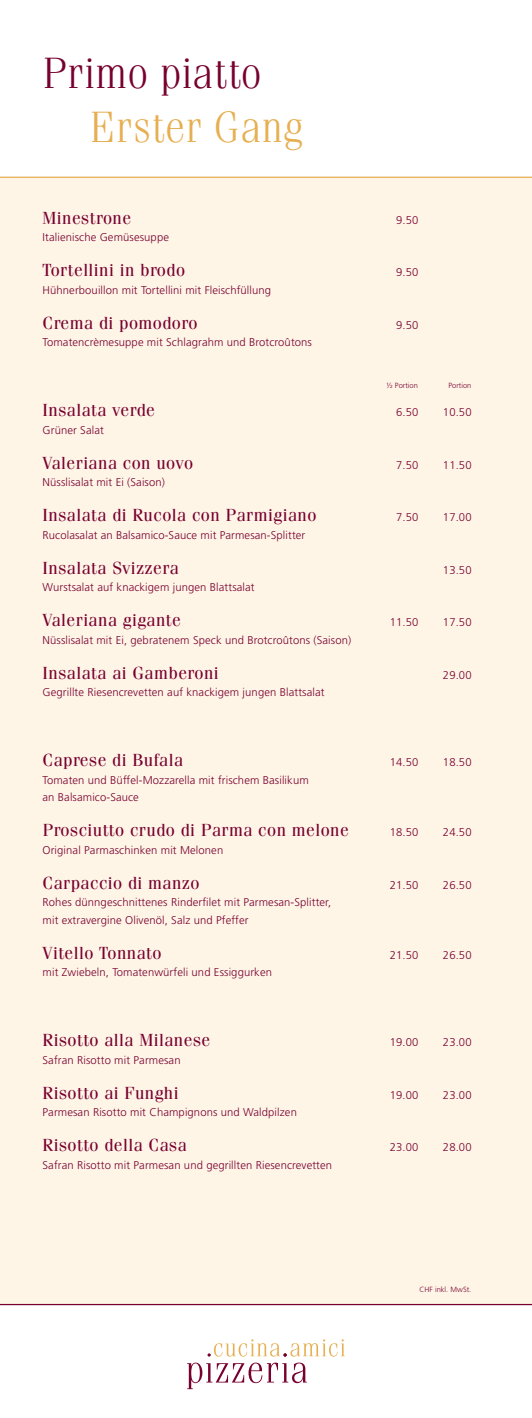
<style>
.page{position:relative;width:532px;height:1418px;background:#fff}
.page>*{position:absolute;margin:0;border:0;box-sizing:border-box;transform-origin:0 0}
.t1{font:300 43.75px "Fenice Std";color:#77002f}
.t2{font:300 43.75px "Fenice Std";color:#e6af51}
.t3{font:17.5px "Fenice Std";letter-spacing:.025em;color:#77002f}
.t4{font:300 11.25px/17.5px "Frutiger LT Std";letter-spacing:.01em;color:#77002f}
.t5{font:300 7.5px "Frutiger LT Std";color:#77002f}
</style>
<div class="page">
<div style="left:0;top:177px;width:531px;height:1127px;background:#fff5e7"></div>
<hr style="left:0;top:177px;width:531px;height:1px;background:#e6af51">
<hr style="left:0;top:1303px;width:531px;height:2px;background:#77002f">
<svg style="left:187px;top:1362px;width:120px;height:27px"></svg>
<svg style="left:207px;top:1339px;width:137px;height:17px"></svg>
<h1 class="t1" style="left:43px;top:48px;width:220px">Primo piatto</h1>
<h1 class="t2" style="left:89px;top:101px;width:215px">Erster Gang</h1>
<h2 class="t3" style="left:43px;top:207px;width:90px">Minestrone</h2>
<p class="t4" style="left:396px;top:211px;width:24px">9.50</p>
<p class="t4" style="left:43px;top:228px;width:128px">Italienische Gemüsesuppe</p>
<h2 class="t3" style="left:43px;top:259px;width:144px">Tortellini in brodo</h2>
<p class="t4" style="left:396px;top:263px;width:24px">9.50</p>
<p class="t4" style="left:43px;top:281px;width:230px">Hühnerbouillon mit Tortellini mit Fleischfüllung</p>
<h2 class="t3" style="left:43px;top:312px;width:156px">Crema di pomodoro</h2>
<p class="t4" style="left:396px;top:316px;width:24px">9.50</p>
<p class="t4" style="left:43px;top:333px;width:271px">Tomatencrèmesuppe mit Schlagrahm und Brotcroûtons</p>
<p class="t5" style="left:386px;top:381px;width:33px">½ Portion</p>
<p class="t5" style="left:448px;top:381px;width:24px">Portion</p>
<h2 class="t3" style="left:43px;top:399px;width:114px">Insalata verde</h2>
<p class="t4" style="left:396px;top:403px;width:24px">6.50</p>
<p class="t4" style="left:443px;top:403px;width:30px">10.50</p>
<p class="t4" style="left:43px;top:421px;width:63px">Grüner Salat</p>
<h2 class="t3" style="left:43px;top:452px;width:152px">Valeriana con uovo</h2>
<p class="t4" style="left:396px;top:456px;width:24px">7.50</p>
<p class="t4" style="left:443px;top:456px;width:30px">11.50</p>
<p class="t4" style="left:43px;top:473px;width:124px">Nüsslisalat mit Ei (Saison)</p>
<h2 class="t3" style="left:43px;top:504px;width:275px">Insalata di Rucola con Parmigiano</h2>
<p class="t4" style="left:396px;top:508px;width:24px">7.50</p>
<p class="t4" style="left:443px;top:508px;width:30px">17.00</p>
<p class="t4" style="left:43px;top:526px;width:264px">Rucolasalat an Balsamico-Sauce mit Parmesan-Splitter</p>
<h2 class="t3" style="left:43px;top:557px;width:138px">Insalata Svizzera</h2>
<p class="t4" style="left:443px;top:561px;width:30px">13.50</p>
<p class="t4" style="left:43px;top:578px;width:213px">Wurstsalat auf knackigem jungen Blattsalat</p>
<h2 class="t3" style="left:43px;top:609px;width:140px">Valeriana gigante</h2>
<p class="t4" style="left:389px;top:613px;width:30px">11.50</p>
<p class="t4" style="left:443px;top:613px;width:30px">17.50</p>
<p class="t4" style="left:43px;top:631px;width:310px">Nüsslisalat mit Ei, gebratenem Speck und Brotcroûtons (Saison)</p>
<h2 class="t3" style="left:43px;top:662px;width:178px">Insalata ai Gamberoni</h2>
<p class="t4" style="left:443px;top:666px;width:30px">29.00</p>
<p class="t4" style="left:43px;top:683px;width:283px">Gegrillte Riesencrevetten auf knackigem jungen Blattsalat</p>
<h2 class="t3" style="left:43px;top:749px;width:142px">Caprese di Bufala</h2>
<p class="t4" style="left:389px;top:753px;width:30px">14.50</p>
<p class="t4" style="left:443px;top:753px;width:30px">18.50</p>
<p class="t4" style="left:43px;top:771px;width:267px">Tomaten und Büffel-Mozzarella mit frischem Basilikum an Balsamico-Sauce</p>
<h2 class="t3" style="left:43px;top:819px;width:308px">Prosciutto crudo di Parma con melone</h2>
<p class="t4" style="left:389px;top:823px;width:30px">18.50</p>
<p class="t4" style="left:443px;top:823px;width:30px">24.50</p>
<p class="t4" style="left:43px;top:841px;width:182px">Original Parmaschinken mit Melonen</p>
<h2 class="t3" style="left:43px;top:872px;width:158px">Carpaccio di manzo</h2>
<p class="t4" style="left:389px;top:876px;width:30px">21.50</p>
<p class="t4" style="left:443px;top:876px;width:30px">26.50</p>
<p class="t4" style="left:43px;top:893px;width:290px">Rohes dünngeschnittenes Rinderfilet mit Parmesan-Splitter, mit extravergine Olivenöl, Salz und Pfeffer</p>
<h2 class="t3" style="left:43px;top:942px;width:120px">Vitello Tonnato</h2>
<p class="t4" style="left:389px;top:946px;width:30px">21.50</p>
<p class="t4" style="left:443px;top:946px;width:30px">26.50</p>
<p class="t4" style="left:43px;top:963px;width:231px">mit Zwiebeln, Tomatenwürfeli und Essiggurken</p>
<h2 class="t3" style="left:43px;top:1029px;width:169px">Risotto alla Milanese</h2>
<p class="t4" style="left:389px;top:1033px;width:30px">19.00</p>
<p class="t4" style="left:443px;top:1033px;width:30px">23.00</p>
<p class="t4" style="left:43px;top:1051px;width:139px">Safran Risotto mit Parmesan</p>
<h2 class="t3" style="left:43px;top:1082px;width:138px">Risotto ai Funghi</h2>
<p class="t4" style="left:389px;top:1086px;width:30px">19.00</p>
<p class="t4" style="left:443px;top:1086px;width:30px">23.00</p>
<p class="t4" style="left:43px;top:1103px;width:256px">Parmesan Risotto mit Champignons und Waldpilzen</p>
<h2 class="t3" style="left:43px;top:1134px;width:146px">Risotto della Casa</h2>
<p class="t4" style="left:389px;top:1138px;width:30px">23.00</p>
<p class="t4" style="left:443px;top:1138px;width:30px">28.00</p>
<p class="t4" style="left:43px;top:1156px;width:291px">Safran Risotto mit Parmesan und gegrillten Riesencrevetten</p>
<p class="t5" style="left:419px;top:1284px;width:53px">CHF inkl. MwSt.</p>
</div>
